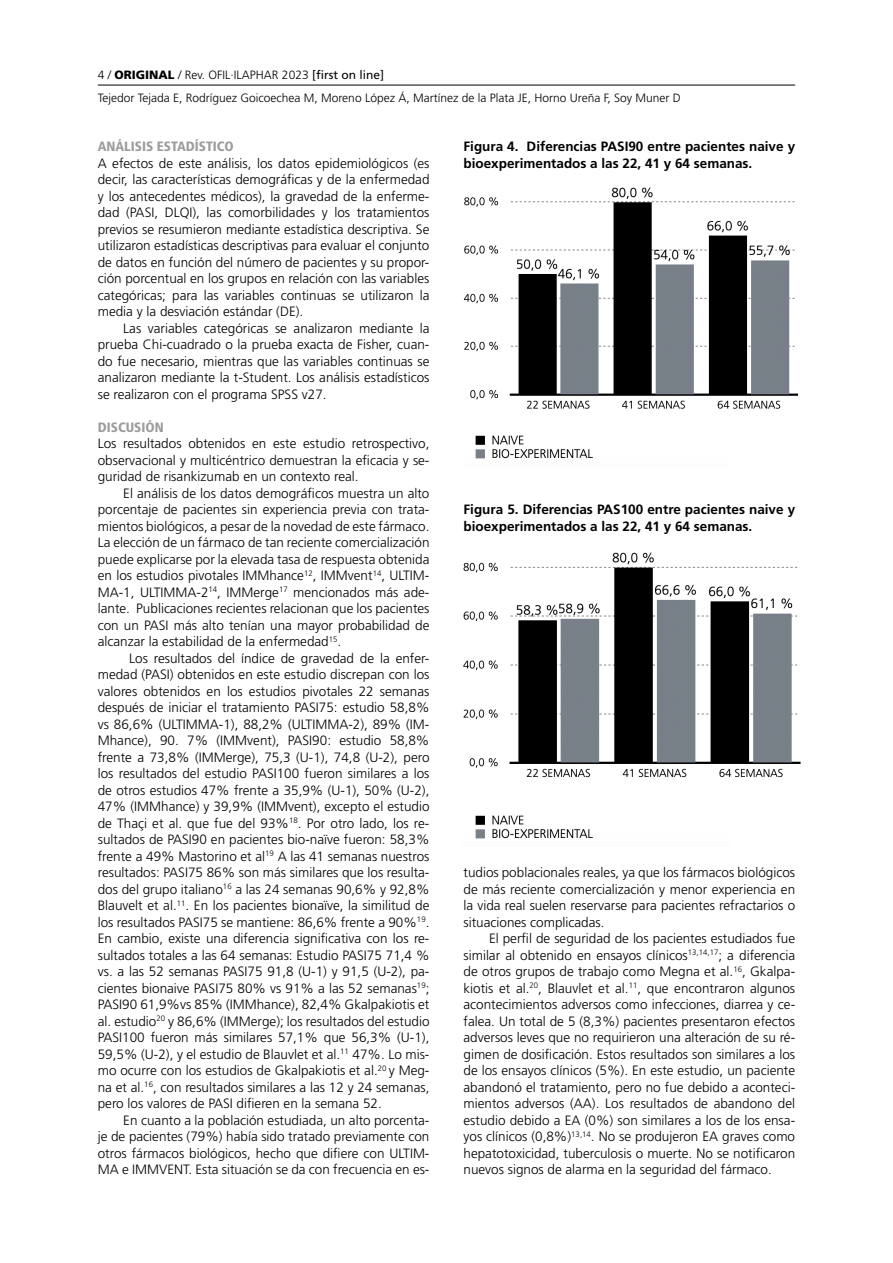
<style>
.page{position:relative;width:893px;height:1263px;background:#fff}
.page>*{position:absolute;margin:0;border:0;box-sizing:border-box;transform-origin:0 0}
.Con_Sangría{font:300 13.5px/16.5px "Frutiger LT Std";color:#000;text-align:justify}
.Titulo_de_tabla{font:700 13.5px/16.5px "Frutiger LT Std";color:#000}
.t1{font:900 condensed 13.5px "Frutiger LT Std";color:#9d9d9c}
.t2{font:300 12px "Frutiger LT Std";color:#000}
.s1{font-weight:900}
.s2{font-weight:400}
</style>
<div class="page">
<hr style="left:98px;top:85px;width:697px;height:1px;background:#000">
<img style="left:463px;top:187px;width:335px;height:222px">
<img style="left:463px;top:552px;width:338px;height:226px">
<img style="left:475px;top:815px;width:118px;height:24px">
<img style="left:475px;top:435px;width:118px;height:24px">
<p class="t2" style="left:98px;top:68px;width:288px">4 / <span class="s1">ORIGINAL</span> / Rev. OFIL·ILAPHAR 2023 <span class="s2">[first on line]</span></p>
<p class="t2" style="left:98px;top:91px;width:585px">Tejedor Tejada E, Rodríguez Goicoechea M, Moreno López Á, Martínez de la Plata JE, Horno Ureña F, Soy Muner D</p>
<h4 class="t1" style="left:98px;top:138px;width:137px">ANÁLISIS ESTADÍSTICO</h4>
<p class="Con_Sangría" style="left:98px;top:155px;width:333px">A efectos de este análisis, los datos epidemiológicos (es decir, las características demográficas y de la enfermedad y los antecedentes médicos), la gravedad de la enferme&shy;dad (PASI, DLQI), las comorbilidades y los tratamientos previos se resumieron mediante estadística descriptiva. Se utilizaron estadísticas descriptivas para evaluar el conjunto de datos en función del número de pacientes y su propor&shy;ción porcentual en los grupos en relación con las variables categóricas; para las variables continuas se utilizaron la media y la desviación estándar (DE).</p>
<p class="Con_Sangría" style="left:98px;top:320px;width:333px;text-indent:26px">Las variables categóricas se analizaron mediante la prueba Chi-cuadrado o la prueba exacta de Fisher, cuan&shy;do fue necesario, mientras que las variables continuas se analizaron mediante la t-Student. Los análisis estadísticos se realizaron con el programa SPSS v27.</p>
<h4 class="t1" style="left:98px;top:419px;width:68px">DISCUSIÓN</h4>
<p class="Con_Sangría" style="left:98px;top:435px;width:333px">Los resultados obtenidos en este estudio retrospectivo, observacional y multicéntrico demuestran la eficacia y se&shy;guridad de risankizumab en un contexto real.</p>
<p class="Con_Sangría" style="left:98px;top:485px;width:333px;text-indent:26px">El análisis de los datos demográficos muestra un alto porcentaje de pacientes sin experiencia previa con trata&shy;mientos biológicos, a pesar de la novedad de este fármaco.<br>La elección de un fármaco de tan reciente comercialización puede explicarse por la elevada tasa de respuesta obtenida en los estudios pivotales IMMhance<sup>12</sup>, IMMvent<sup>14</sup>, ULTIM-MA-1, ULTIMMA-2<sup>14</sup>, IMMerge<sup>17</sup> mencionados más ade&shy;lante. Publicaciones recientes relacionan que los pacientes con un PASI más alto tenían una mayor probabilidad de alcanzar la estabilidad de la enfermedad<sup>15</sup>.</p>
<p class="Con_Sangría" style="left:98px;top:650px;width:333px;text-indent:31px">Los resultados del índice de gravedad de la enfer&shy;medad (PASI) obtenidos en este estudio discrepan con los valores obtenidos en los estudios pivotales 22 semanas después de iniciar el tratamiento PASI75: estudio 58,8% vs 86,6% (ULTIMMA-1), 88,2% (ULTIMMA-2), 89% (IM-Mhance), 90. 7% (IMMvent), PASI90: estudio 58,8% frente a 73,8% (IMMerge), 75,3 (U-1), 74,8 (U-2), pero los resultados del estudio PASI100 fueron similares a los de otros estudios 47% frente a 35,9% (U-1), 50% (U-2), 47% (IMMhance) y 39,9% (IMMvent), excepto el estudio de Thaçi et al. que fue del 93%<sup>18</sup>. Por otro lado, los re&shy;sultados de PASI90 en pacientes bio-naïve fueron: 58,3% frente a 49% Mastorino et al<sup>19</sup> A las 41 semanas nuestros resultados: PASI75 86% son más similares que los resulta&shy;dos del grupo italiano<sup>16</sup> a las 24 semanas 90,6% y 92,8% Blauvelt et al.<sup>11</sup>. En los pacientes bionaïve, la similitud de los resultados PASI75 se mantiene: 86,6% frente a 90%<sup>19</sup>.<br>En cambio, existe una diferencia significativa con los re&shy;sultados totales a las 64 semanas: Estudio PASI75 71,4 % vs. a las 52 semanas PASI75 91,8 (U-1) y 91,5 (U-2), pa&shy;cientes bionaive PASI75 80% vs 91% a las 52 semanas<sup>19</sup>; PASI90 61,9%vs 85% (IMMhance), 82,4% Gkalpakiotis et al. estudio<sup>20</sup> y 86,6% (IMMerge); los resultados del estudio PASI100 fueron más similares 57,1% que 56,3% (U-1), 59,5% (U-2), y el estudio de Blauvlet et al.<sup>11</sup> 47%. Lo mis&shy;mo ocurre con los estudios de Gkalpakiotis et al.<sup>20</sup> y Meg&shy;na et al.<sup>16</sup>, con resultados similares a las 12 y 24 semanas, pero los valores de PASI difieren en la semana 52.</p>
<p class="Con_Sangría" style="left:98px;top:1112px;width:333px;text-indent:26px">En cuanto a la población estudiada, un alto porcenta&shy;je de pacientes (79%) había sido tratado previamente con otros fármacos biológicos, hecho que difiere con ULTIM-MA e IMMVENT. Esta situación se da con frecuencia en es-</p>
<p class="Titulo_de_tabla" style="left:463px;top:138px;width:333px">Figura 4. Diferencias PASI90 entre pacientes naive y bioexperimentados a las 22, 41 y 64 semanas.</p>
<p class="Titulo_de_tabla" style="left:463px;top:501px;width:333px">Figura 5. Diferencias PAS100 entre pacientes naive y bioexperimentados a las 22, 41 y 64 semanas.</p>
<p class="Con_Sangría" style="left:463px;top:864px;width:333px">tudios poblacionales reales, ya que los fármacos biológicos de más reciente comercialización y menor experiencia en la vida real suelen reservarse para pacientes refractarios o situaciones complicadas.</p>
<p class="Con_Sangría" style="left:463px;top:930px;width:333px;text-indent:26px">El perfil de seguridad de los pacientes estudiados fue similar al obtenido en ensayos clínicos<sup>13,14,17</sup>; a diferencia de otros grupos de trabajo como Megna et al.<sup>16</sup>, Gkalpa&shy;kiotis et al.<sup>20</sup>, Blauvlet et al.<sup>11</sup>, que encontraron algunos acontecimientos adversos como infecciones, diarrea y ce&shy;falea. Un total de 5 (8,3%) pacientes presentaron efectos adversos leves que no requirieron una alteración de su ré&shy;gimen de dosificación. Estos resultados son similares a los de los ensayos clínicos (5%). En este estudio, un paciente abandonó el tratamiento, pero no fue debido a aconteci&shy;mientos adversos (AA). Los resultados de abandono del estudio debido a EA (0%) son similares a los de los ensa&shy;yos clínicos (0,8%)<sup>13,14</sup>. No se produjeron EA graves como hepatotoxicidad, tuberculosis o muerte. No se notificaron nuevos signos de alarma en la seguridad del fármaco.</p>
</div>
